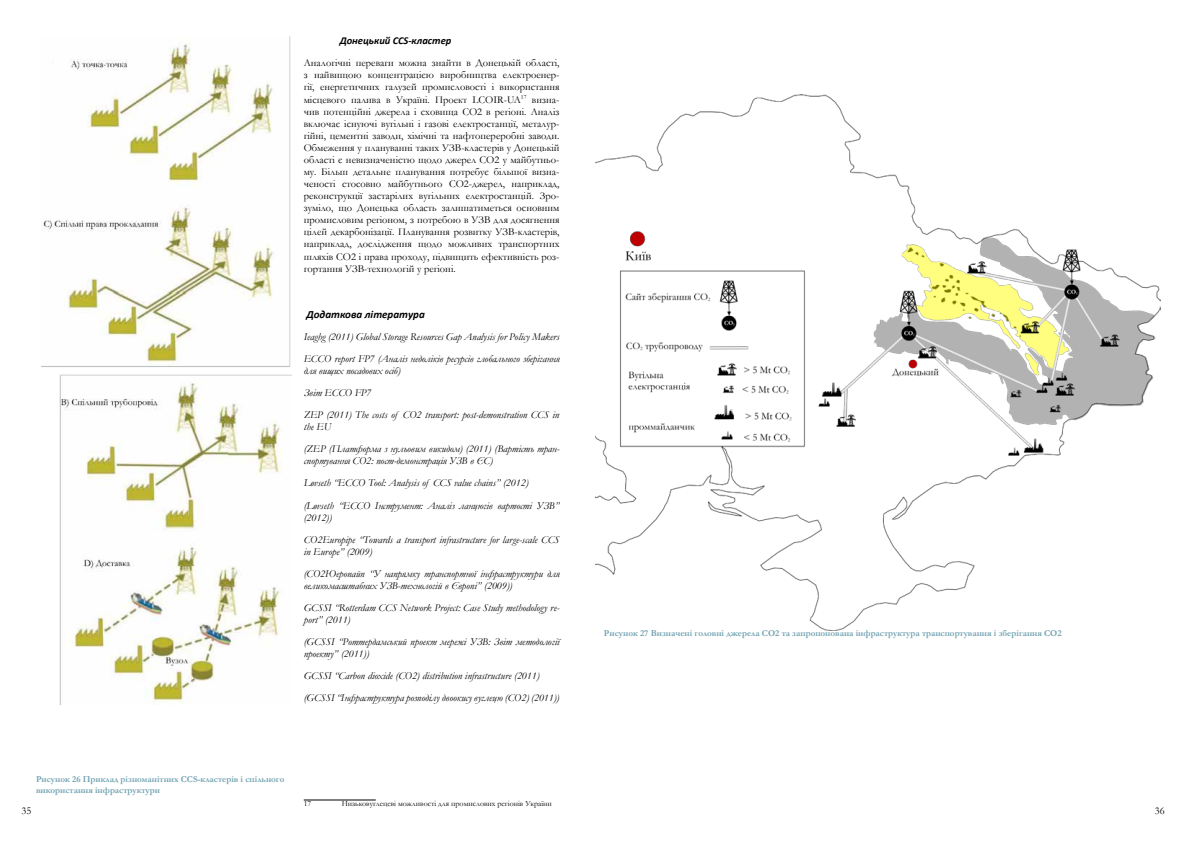
<style>
.page{position:relative;width:1191px;height:842px;background:#fff}
.page>*{position:absolute;margin:0;border:0;box-sizing:border-box;transform-origin:0 0}
.t1{font:italic 700 11px "Calibri";color:#000}
.t2{font:10.5px/12.1px "Garamond";color:#000;text-align:justify}
.t3{font:italic 10.5px/22.1px "Garamond";color:#000}
.t4{font:italic 700 10.5px "Calibri";color:#000}
.t5{font:700 9px/10.8px "Garamond";color:#6ea0b0}
.t6{font:8px "Garamond";color:#000}
</style>
<div class="page">
<hr style="left:304px;top:799px;width:72px;height:1px;background:#000">
<img style="left:41px;top:36px;width:251px;height:669px">
<img style="left:595px;top:94px;width:565px;height:536px">
<p class="t4" style="left:340px;top:34px;width:113px">Донецький ССS-кластер</p>
<p class="t2" style="left:304px;top:57px;width:257px">Аналогічні переваги можна знайти в Донецькій області, з найвищою концентрацією виробництва електроенер&shy;гії, енергетичних галузей промисловості і використання місцевого палива в Україні. Проект LCOIR-UA<sup>17</sup> визна&shy;чив потенційні джерела і сховища СО 2 в регіоні. Аналіз включає існуючі вугільні і газові електростанції, металур&shy;гійні, цементні заводи, хімічні та нафтопереробні заводи.<br>Обмеження у плануванні таких УЗВ-кластерів у Донецькій області є невизначеністю щодо джерел СО2 у майбутньо&shy;му. Більш детальне планування потребує більшої визна&shy;ченості стосовно майбутнього CO2-джерел, наприклад, реконструкції застарілих вугільних електростанцій. Зро&shy;зуміло, що Донецька область залишатиметься основним промисловим регіоном, з потребою в УЗВ для досягнення цілей декарбонізації. Планування розвитку УЗВ-кластерів, наприклад, дослідження щодо можливих транспортних шляхів CO2 і права проходу, підвищить ефективність роз&shy;гортання УЗВ-технологій у регіоні.</p>
<p class="t1" style="left:306px;top:307px;width:120px">Додаткова література</p>
<p class="t3" style="left:304px;top:325px;width:257px">Ieaghg (2011) Global Storage Resources Gap Analysis for Policy Makers<br>ECCO report FP7 (Аналіз недоліків ресурсів глобального зберігання</p>
<p class="t3" style="left:304px;top:359px;width:257px">для вищих посадових осіб)<br>Звіт ECCO FP7<br>ZEP (2011) The costs of CO2 transport: post-demonstration CCS in</p>
<p class="t3" style="left:304px;top:416px;width:257px">the EU<br>(ZEP (Платформа з нульовим викидом) (2011) (Вартість тран-</p>
<p class="t3" style="left:304px;top:450px;width:257px">спортування CO2: пост-демонстрація УЗВ в ЄС)<br>Løvseth “ECCO Tool: Analysis of CCS value chains” (2012) (Løvseth “ECCO Інструмент: Аналіз ланцюгів вартості УЗВ”</p>
<p class="t3" style="left:304px;top:506px;width:257px">(2012))<br>CO2Europipe “Towards a transport infrastructure for large-scale CCS</p>
<p class="t3" style="left:304px;top:540px;width:257px">in Europe” (2009)<br>(CO2Юеропайп “У напрямку транспортної інфраструктури для</p>
<p class="t3" style="left:304px;top:574px;width:257px">великомасштабних УЗВ-технологій в Європі” (2009))<br>GCSSI “Rotterdam CCS Network Project: Case Study methodology re-</p>
<p class="t3" style="left:304px;top:608px;width:257px">port” (2011)<br>(GCSSI “Роттердамський проект мережі УЗВ: Звіт методології</p>
<p class="t3" style="left:304px;top:642px;width:257px">проекту” (2011))<br>GCSSI “Carbon dioxide (CO2) distribution infrastructure (2011) (GCSSI “Інфраструктура розподілу двоокису вуглецю (CO2) (2011))</p>
<p class="t5" style="left:36px;top:774px;width:250px">Рисунок 26 Приклад різноманітних ССS-кластерів і спільного використання інфраструктури</p>
<p class="t5" style="left:604px;top:628px;width:459px">Рисунок 27 Визначені головні джерела CO2 та запропонована інфраструктура транспортування і зберігання CO2</p>
<p class="t6" style="left:304px;top:798px;width:9px">17</p>
<p class="t6" style="left:340px;top:798px;width:214px">Низьковуглецеві можливості для промислових регіонів України</p>
<p class="t2" style="left:22px;top:804px;width:11px">35</p>
<p class="t2" style="left:1155px;top:804px;width:11px">36</p>
</div>
